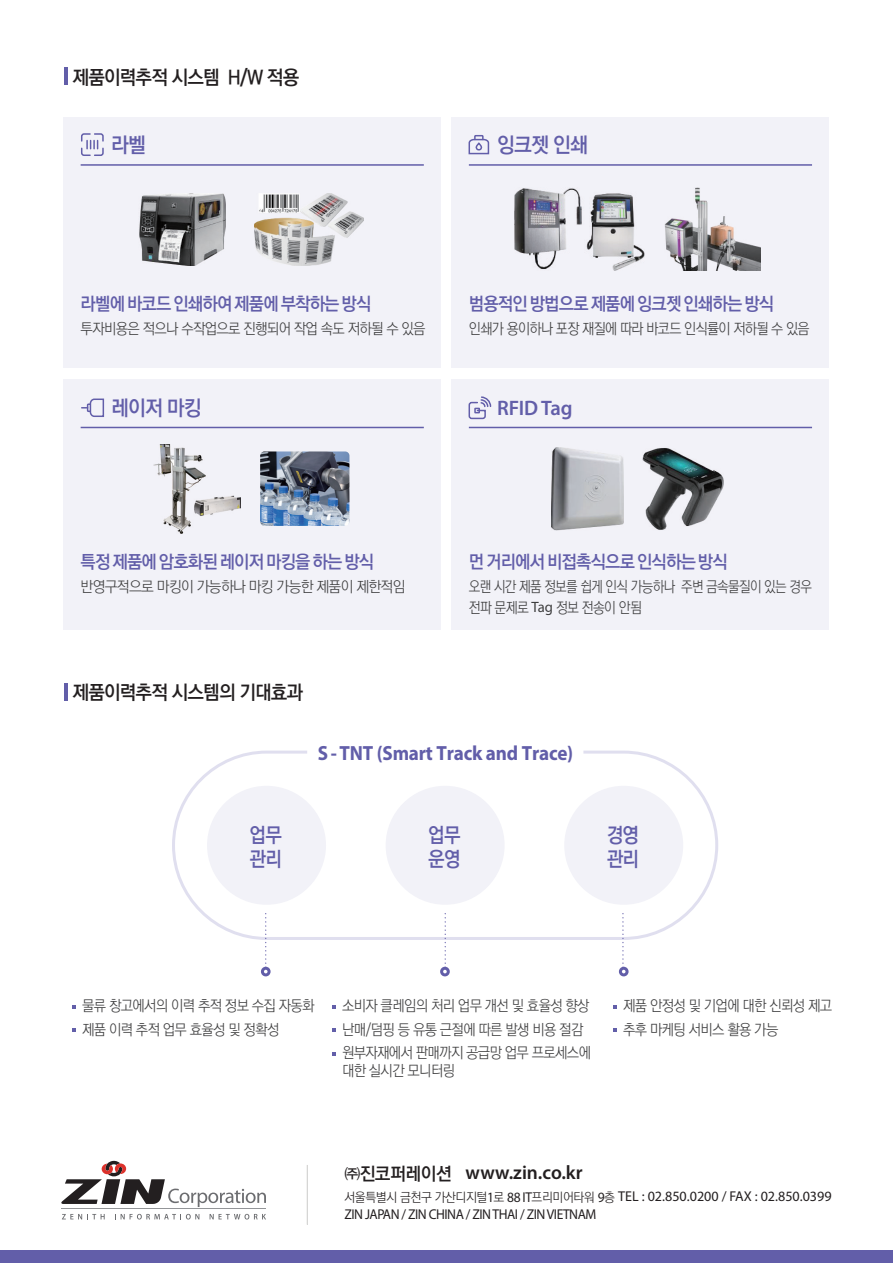
<style>
.page{position:relative;width:893px;height:1263px;background:#fff}
.page>*{position:absolute;margin:0;border:0;box-sizing:border-box;transform-origin:0 0}
.t1{font:21px "YDVYGO540";letter-spacing:-.05em;color:#625ea9;scale:.95 1}
.t2{font:600 21px "Myriad Pro";letter-spacing:-.01em;color:#625ea9}
.t3{font:700 20.55px "Myriad Pro";letter-spacing:-.01em;color:#625ea9;scale:.93 1}
.t4{font:20.55px/23.7px "YDVYGO540";letter-spacing:-.05em;color:#625ea9;scale:.9 1}
.t5{font:19.5px "YDVYGO540";letter-spacing:-.05em;color:#231f20;scale:.95 1}
.t6{font:600 19.5px "Myriad Pro";letter-spacing:.005em;color:#231f20}
.t7{font:18px "YDVYGO540";letter-spacing:-.05em;color:#625ea9;scale:.95 1}
.t8{font:15px/23.4px "YDVYGO520";letter-spacing:-.05em;color:#3e3e3f;scale:.92 1}
.t9{font:15px/21px "YDVYGO520";letter-spacing:-.05em;color:#3e3e3f;scale:.86 1}
.t10{font:15px "YDVYGO520";letter-spacing:-.05em;color:#3e3e3f;scale:.9 1}
.t11{font:15px "YDVYGO520";letter-spacing:-.05em;color:#3e3e3f;scale:.95 1}
.t12{font:14.25px/17.5px "Myriad Pro";letter-spacing:-.035em;color:#231f20;scale:.95 1}
.s1{font-family:"Myriad Pro"}
.s2{font-family:"YDVYGO540";font-weight:400;font-size:18px}
.s3{font-family:"YDVYGO520";font-size:12.75px}
</style>
<div class="page">
<div style="left:172px;top:751px;width:546px;height:189px;border:3px solid #e0dfef;border-radius:93px"></div>
<div style="left:452px;top:117px;width:377px;height:251px;background:#f2f2f8"></div>
<hr style="left:469px;top:164px;width:343px;height:2px;background:#625ea9">
<div style="left:64px;top:117px;width:377px;height:251px;background:#f2f2f8"></div>
<hr style="left:81px;top:164px;width:343px;height:2px;background:#625ea9">
<hr style="left:64px;top:68px;width:4px;height:17px;background:#625ea9">
<hr style="left:64px;top:683px;width:4px;height:17px;background:#625ea9">
<div style="left:64px;top:379px;width:377px;height:251px;background:#f2f2f8"></div>
<img style="left:139px;top:193px;width:87px;height:72px">
<img style="left:254px;top:193px;width:110px;height:72px">
<svg style="left:81px;top:133px;width:23px;height:23px"></svg>
<img style="left:514px;top:188px;width:131px;height:83px">
<img style="left:664px;top:188px;width:97px;height:83px">
<svg style="left:468px;top:135px;width:22px;height:20px"></svg>
<div style="left:452px;top:379px;width:377px;height:251px;background:#f2f2f8"></div>
<hr style="left:81px;top:427px;width:343px;height:1px;background:#625ea9">
<hr style="left:469px;top:427px;width:343px;height:1px;background:#625ea9">
<svg style="left:468px;top:396px;width:24px;height:24px"></svg>
<svg style="left:82px;top:398px;width:23px;height:19px"></svg>
<img style="left:153px;top:444px;width:88px;height:89px">
<img style="left:260px;top:451px;width:89px;height:75px">
<svg style="left:333px;top:1052px;width:3px;height:4px"></svg>
<svg style="left:265px;top:913px;width:1px;height:54px"></svg>
<svg style="left:445px;top:913px;width:1px;height:54px"></svg>
<svg style="left:622px;top:913px;width:1px;height:54px"></svg>
<div style="left:207px;top:786px;width:119px;height:119px;background:#f2f2f8;border-radius:50%"></div>
<div style="left:386px;top:786px;width:119px;height:119px;background:#f2f2f8;border-radius:50%"></div>
<div style="left:564px;top:786px;width:119px;height:119px;background:#f2f2f8;border-radius:50%"></div>
<div style="left:440px;top:967px;width:10px;height:9px;border:3px solid #625ea9;border-radius:50%"></div>
<div style="left:261px;top:967px;width:10px;height:9px;border:3px solid #625ea9;border-radius:50%"></div>
<div style="left:619px;top:967px;width:10px;height:9px;border:3px solid #625ea9;border-radius:50%"></div>
<img style="left:551px;top:447px;width:73px;height:83px">
<img style="left:643px;top:448px;width:81px;height:82px">
<div style="left:0;top:1250px;width:893px;height:13px;background:#625ea9"></div>
<hr style="left:307px;top:1165px;width:1px;height:59px;background:#d6d6d5">
<svg style="left:62px;top:1214px;width:43px;height:5px"></svg>
<svg style="left:115px;top:1214px;width:84px;height:5px"></svg>
<svg style="left:210px;top:1214px;width:56px;height:5px"></svg>
<hr style="left:61px;top:1209px;width:205px;height:1px;background:#939598">
<svg style="left:61px;top:1161px;width:205px;height:46px"></svg>
<h3 class="t5" style="left:73px;top:64px;width:240px">제품이력추적 시스템 H/W 적용</h3>
<h1 class="t1" style="left:111px;top:131px;width:38px">라벨</h1>
<h1 class="t1" style="left:497px;top:131px;width:97px">잉크젯 인쇄</h1>
<p class="t7" style="left:81px;top:292px;width:308px">라벨에 바코드 인쇄하여 제품에 부착하는 방식</p>
<p class="t8" style="left:81px;top:317px;width:376px">투자비용은 적으나 수작업으로 진행되어 작업 속도 저하될 수 있음</p>
<p class="t7" style="left:469px;top:292px;width:323px">범용적인 방법으로 제품에 잉크젯 인쇄하는 방식</p>
<p class="t10" style="left:469px;top:319px;width:380px">인쇄가 용이하나 포장 재질에 따라 바코드 인식률이 저하될 수 있음</p>
<h1 class="t1" style="left:111px;top:394px;width:97px">레이저 마킹</h1>
<h1 class="t2" style="left:497px;top:395px;width:77px">RFID Tag</h1>
<p class="t7" style="left:81px;top:550px;width:311px">특정 제품에 암호화된 레이저 마킹을 하는 방식</p>
<p class="t11" style="left:81px;top:577px;width:343px">반영구적으로 마킹이 가능하나 마킹 가능한 제품이 제한적임</p>
<h3 class="t5" style="left:73px;top:679px;width:244px">제품이력추적 시스템의 기대효과</h3>
<p class="t7" style="left:469px;top:550px;width:274px">먼 거리에서 비접촉식으로 인식하는 방식</p>
<p class="t9" style="left:469px;top:576px;width:400px">오랜 시간 제품 정보를 쉽게 인식 가능하나 주변 금속물질이 있는 경우 전파 문제로 <span class="s1">Tag</span> 정보 전송이 안됨</p>
<h2 class="t3" style="left:318px;top:739px;width:276px">S - TNT (Smart Track and Trace)</h2>
<h2 class="t4" style="left:250px;top:822px;width:38px">업무 관리</h2>
<h2 class="t4" style="left:428px;top:822px;width:38px">업무 운영</h2>
<h2 class="t4" style="left:607px;top:822px;width:38px">경영 관리</h2>
<p class="t8" style="left:82px;top:994px;width:254px">물류 창고에서의 이력 추적 정보 수집 자동화 제품 이력 추적 업무 효율성 및 정확성</p>
<p class="t8" style="left:342px;top:994px;width:272px">소비자 클레임의 처리 업무 개선 및 효율성 향상 난매/덤핑 등 유통 근절에 따른 발생 비용 절감 원부자재에서 판매까지 공급망 업무 프로세스에</p>
<p class="t8" style="left:342px;top:1058px;width:124px">대한 실시간 모니터링</p>
<p class="t8" style="left:623px;top:994px;width:229px">제품 안정성 및 기업에 대한 신뢰성 제고 추후 마케팅 서비스 활용 가능</p>
<h3 class="t6" style="left:344px;top:1160px;width:240px"><span class="s2">㈜진코퍼레이션</span> www.zin.co.kr</h3>
<p class="t12" style="left:344px;top:1188px;width:514px"><span class="s3">서울특별시 금천구 가산디지털</span>1<span class="s3">로</span> 88 IT<span class="s3">프리미어타워</span> 9<span class="s3">층</span> TEL : 02.850.0200 / FAX : 02.850.0399<br>ZIN JAPAN / ZIN CHINA / ZIN THAI / ZIN VIETNAM</p>
</div>
